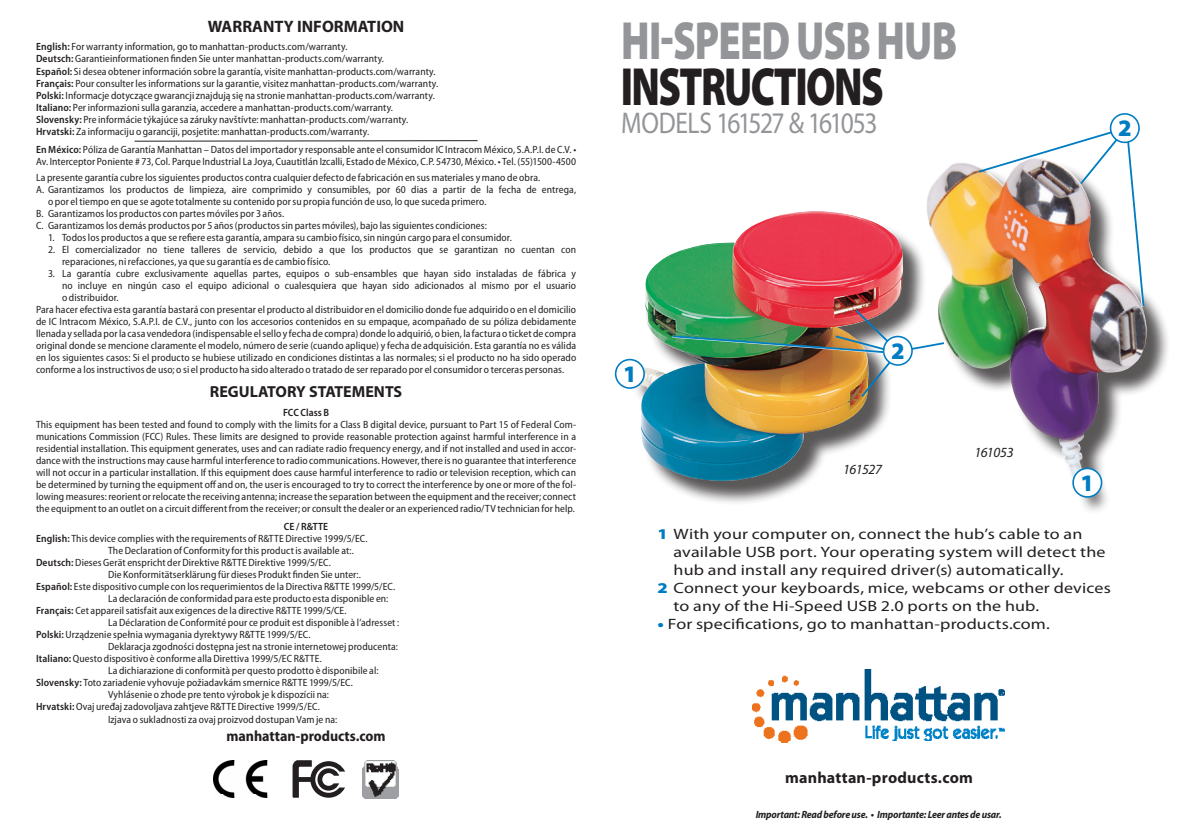
<style>
.page{position:relative;width:1191px;height:840px;background:#fff}
.page>*{position:absolute;margin:0;border:0;box-sizing:border-box;transform-origin:0 0}
.t1{font:900 54px "Myriad Pro";letter-spacing:-.02em;color:#939598;scale:.75 1}
.t2{font:900 54px "Myriad Pro";letter-spacing:-.04em;color:#231f20;scale:.75 1}
.t3{font:30px "Myriad Pro";letter-spacing:-.065em;color:#939598;scale:.85 1}
.t4{font:900 23.8px "Myriad Pro";color:#007cc2}
.t5{font:700 16.6px "Myriad Pro";color:#231f20}
.t6{font:700 16px "Myriad Pro";letter-spacing:.005em;color:#231f20}
.t7{font:15px/18px "Myriad Pro";letter-spacing:.01em;color:#231f20;scale:1.2 1}
.t8{font:700 semi-condensed 15px "Myriad Pro";letter-spacing:-.005em;color:#231f20}
.t9{font:italic 14px "Myriad Pro";letter-spacing:-.035em;color:#231f20}
.t10{font:semi-condensed 10.4px/12px "Myriad Pro";letter-spacing:.005em;color:#231f20}
.t11{font:italic 700 semi-condensed 10.4px "Myriad Pro";letter-spacing:-.02em;color:#231f20}
.t12{font:600 semi-condensed 10.4px "Myriad Pro";letter-spacing:.005em;color:#231f20}
.s1{font-weight:600}
.s2{font-weight:900;color:#007cc2}
</style>
<div class="page">
<hr style="left:135px;top:140px;width:342px;height:1px;background:#231f20">
<div style="left:633px;top:160px;width:538px;height:355px;background:#231f20;opacity:.75"></div>
<img style="left:926px;top:160px;width:161px;height:331px">
<img style="left:629px;top:211px;width:274px;height:271px">
<div style="left:1073px;top:468px;width:28px;height:28px;background:#fff;border-radius:50%"></div>
<div style="left:1072px;top:467px;width:30px;height:30px;border:2px solid #007cc2;border-radius:50%"></div>
<div style="left:883px;top:336px;width:29px;height:29px;background:#fff;border-radius:50%"></div>
<div style="left:882px;top:335px;width:31px;height:30px;border:2px solid #007cc2;border-radius:50%"></div>
<svg style="left:859px;top:360px;width:33px;height:39px"></svg>
<img style="left:671px;top:308px;width:275px;height:46px">
<div style="left:615px;top:359px;width:29px;height:29px;background:#fff;border-radius:50%"></div>
<div style="left:615px;top:358px;width:30px;height:30px;border:2px solid #007cc2;border-radius:50%"></div>
<img style="left:976px;top:129px;width:169px;height:179px">
<div style="left:1110px;top:114px;width:29px;height:28px;background:#fff;border-radius:50%"></div>
<div style="left:1109px;top:113px;width:30px;height:30px;border:2px solid #007cc2;border-radius:50%"></div>
<img style="left:752px;top:669px;width:252px;height:73px">
<svg style="left:292px;top:760px;width:53px;height:37px"></svg>
<img style="left:213px;top:760px;width:55px;height:37px">
<img style="left:363px;top:760px;width:36px;height:38px">
<p class="t5" style="left:208px;top:18px;width:198px">WARRANTY INFORMATION</p>
<p class="t10" style="left:36px;top:41px;width:313px"><span class="s1">English:</span> For warranty information, go to manhattan-products.com/warranty.</p>
<p class="t10" style="left:36px;top:53px;width:349px"><span class="s1">Deutsch:</span> Garantieinformationen finden Sie unter manhattan-products.com/warranty.</p>
<p class="t10" style="left:36px;top:65px;width:401px"><span class="s1">Español:</span> Si desea obtener información sobre la garantía, visite manhattan-products.com/warranty.</p>
<p class="t10" style="left:36px;top:77px;width:404px"><span class="s1">Français:</span> Pour consulter les informations sur la garantie, visitez manhattan-products.com/warranty.</p>
<p class="t10" style="left:36px;top:89px;width:400px"><span class="s1">Polski:</span> Informacje dotyczące gwarancji znajdują się na stronie manhattan-products.com/warranty.</p>
<p class="t10" style="left:36px;top:101px;width:358px"><span class="s1">Italiano:</span> Per informazioni sulla garanzia, accedere a manhattan-products.com/warranty.</p>
<p class="t10" style="left:36px;top:113px;width:374px"><span class="s1">Slovensky:</span> Pre informácie týkajúce sa záruky navštívte: manhattan-products.com/warranty.</p>
<p class="t10" style="left:36px;top:125px;width:335px"><span class="s1">Hrvatski:</span> Za informaciju o garanciji, posjetite: manhattan-products.com/warranty.</p>
<p class="t10" style="left:36px;top:143px;width:542px"><span class="s1">En México:</span> Póliza de Garantía Manhattan – Datos del importador y responsable ante el consumidor IC Intracom México, S.A.P.I. de C.V. •<br>Av. Interceptor Poniente # 73, Col. Parque Industrial La Joya, Cuautitlán Izcalli, Estado de México, C.P. 54730, México. • Tel. (55)1500-4500</p>
<p class="t10" style="left:36px;top:171px;width:506px">La presente garantía cubre los siguientes productos contra cualquier defecto de fabricación en sus materiales y mano de obra.</p>
<p class="t10" style="left:48px;top:183px;width:529px;text-indent:-12px">A. Garantizamos los productos de limpieza, aire comprimido y consumibles, por 60 dias a partir de la fecha de entrega, o por el tiempo en que se agote totalmente su contenido por su propia función de uso, lo que suceda primero.</p>
<p class="t10" style="left:36px;top:207px;width:250px">B. Garantizamos los productos con partes móviles por 3 años.</p>
<p class="t10" style="left:36px;top:219px;width:452px">C. Garantizamos los demás productos por 5 años (productos sin partes móviles), bajo las siguientes condiciones:</p>
<p class="t10" style="left:48px;top:231px;width:465px">1. Todos los productos a que se refiere esta garantía, ampara su cambio físico, sin ningún cargo para el consumidor.</p>
<p class="t10" style="left:62px;top:243px;width:515px;text-indent:-14px">2. El comercializador no tiene talleres de servicio, debido a que los productos que se garantizan no cuentan con reparaciones, ni refacciones, ya que su garantía es de cambio físico.</p>
<p class="t10" style="left:62px;top:267px;width:516px;text-align:justify;text-indent:-14px">3. La garantía cubre exclusivamente aquellas partes, equipos o sub-ensambles que hayan sido instaladas de fábrica y no incluye en ningún caso el equipo adicional o cualesquiera que hayan sido adicionados al mismo por el usuario o distribuidor.</p>
<p class="t10" style="left:36px;top:303px;width:542px;text-align:justify">Para hacer efectiva esta garantía bastará con presentar el producto al distribuidor en el domicilio donde fue adquirido o en el domicilio de IC Intracom México, S.A.P.I. de C.V., junto con los accesorios contenidos en su empaque, acompañado de su póliza debidamente llenada y sellada por la casa vendedora (indispensable el sello y fecha de compra) donde lo adquirió, o bien, la factura o ticket de compra original donde se mencione claramente el modelo, número de serie (cuando aplique) y fecha de adquisición. Esta garantía no es válida en los siguientes casos: Si el producto se hubiese utilizado en condiciones distintas a las normales; si el producto no ha sido operado conforme a los instructivos de uso; o si el producto ha sido alterado o tratado de ser reparado por el consumidor o terceras personas.</p>
<p class="t6" style="left:210px;top:382px;width:194px">REGULATORY STATEMENTS</p>
<p class="t12" style="left:283px;top:406px;width:48px">FCC Class B</p>
<p class="t10" style="left:36px;top:418px;width:541px;text-align:justify">This equipment has been tested and found to comply with the limits for a Class B digital device, pursuant to Part 15 of Federal Com&shy;munications Commission (FCC) Rules. These limits are designed to provide reasonable protection against harmful interference in a residential installation. This equipment generates, uses and can radiate radio frequency energy, and if not installed and used in accor&shy;dance with the instructions may cause harmful interference to radio communications. However, there is no guarantee that interference will not occur in a particular installation. If this equipment does cause harmful interference to radio or television reception, which can be determined by turning the equipment off and on, the user is encouraged to try to correct the interference by one or more of the fol&shy;lowing measures: reorient or relocate the receiving antenna; increase the separation between the equipment and the receiver; connect the equipment to an outlet on a circuit different from the receiver; or consult the dealer or an experienced radio/TV technician for help.</p>
<p class="t12" style="left:284px;top:520px;width:46px">CE / R&amp;TTE</p>
<p class="t10" style="left:108px;top:532px;width:261px;text-indent:-72px"><span class="s1">English:</span> This device complies with the requirements of R&amp;TTE Directive 1999/5/EC.<br>The Declaration of Conformity for this product is available at:.</p>
<p class="t10" style="left:108px;top:556px;width:254px;text-indent:-72px"><span class="s1">Deutsch:</span> Dieses Gerät enspricht der Direktive R&amp;TTE Direktive 1999/5/EC.<br>Die Konformitätserklärung für dieses Produkt finden Sie unter:.</p>
<p class="t10" style="left:108px;top:580px;width:289px;text-indent:-72px"><span class="s1">Español:</span> Este dispositivo cumple con los requerimientos de la Directiva R&amp;TTE 1999/5/EC.<br>La declaración de conformidad para este producto esta disponible en:</p>
<p class="t10" style="left:108px;top:604px;width:293px;text-indent:-72px"><span class="s1">Français:</span> Cet appareil satisfait aux exigences de la directive R&amp;TTE 1999/5/CE.<br>La Déclaration de Conformité pour ce produit est disponible à l’adresset :</p>
<p class="t10" style="left:36px;top:628px;width:276px"><span class="s1">Polski:</span> Urządzenie spełnia wymagania dyrektywy R&amp;TTE 1999/5/EC.</p>
<p class="t10" style="left:108px;top:640px;width:291px">Deklaracja zgodności dostępna jest na stronie internetowej producenta:</p>
<p class="t10" style="left:36px;top:652px;width:287px"><span class="s1">Italiano:</span> Questo dispositivo è conforme alla Direttiva 1999/5/EC R&amp;TTE.</p>
<p class="t10" style="left:108px;top:664px;width:272px">La dichiarazione di conformità per questo prodotto è disponibile al:</p>
<p class="t10" style="left:36px;top:676px;width:318px"><span class="s1">Slovensky:</span> Toto zariadenie vyhovuje požiadavkám smernice R&amp;TTE 1999/5/EC.</p>
<p class="t10" style="left:108px;top:688px;width:222px">Vyhlásenie o zhode pre tento výrobok je k dispozícii na:</p>
<p class="t10" style="left:36px;top:700px;width:285px"><span class="s1">Hrvatski:</span> Ovaj uređaj zadovoljava zahtjeve R&amp;TTE Directive 1999/5/EC.</p>
<p class="t10" style="left:108px;top:713px;width:231px">Izjava o sukladnosti za ovaj proizvod dostupan Vam je na:</p>
<p class="t8" style="left:226px;top:727px;width:161px">manhattan-products.com</p>
<p class="t1" style="left:621px;top:10px;width:449px">HI-SPEED USB HUB</p>
<p class="t2" style="left:621px;top:56px;width:352px">INSTRUCTIONS</p>
<p class="t3" style="left:621px;top:106px;width:303px">MODELS 161527 &amp; 161053</p>
<p class="t4" style="left:1118px;top:115px;width:15px">2</p>
<p class="t4" style="left:623px;top:360px;width:15px">1</p>
<p class="t4" style="left:891px;top:337px;width:15px">2</p>
<p class="t9" style="left:843px;top:461px;width:40px">161527</p>
<p class="t9" style="left:974px;top:444px;width:41px">161053</p>
<p class="t4" style="left:1080px;top:469px;width:15px">1</p>
<p class="t7" style="left:673px;top:525px;width:361px;text-indent:-16px"><span class="s2">1</span> With your computer on, connect the hub’s cable to an available USB port. Your operating system will detect the hub and install any required driver(s) automatically.</p>
<p class="t7" style="left:673px;top:579px;width:366px;text-indent:-16px"><span class="s2">2</span> Connect your keyboards, mice, webcams or other devices to any of the Hi-Speed USB 2.0 ports on the hub.</p>
<p class="t7" style="left:657px;top:615px;width:328px"><span class="s2">•</span> For specifications, go to manhattan-products.com.</p>
<p class="t6" style="left:785px;top:768px;width:189px">manhattan-products.com</p>
<p class="t11" style="left:755px;top:808px;width:248px">Important: Read before use. • Importante: Leer antes de usar.</p>
</div>
